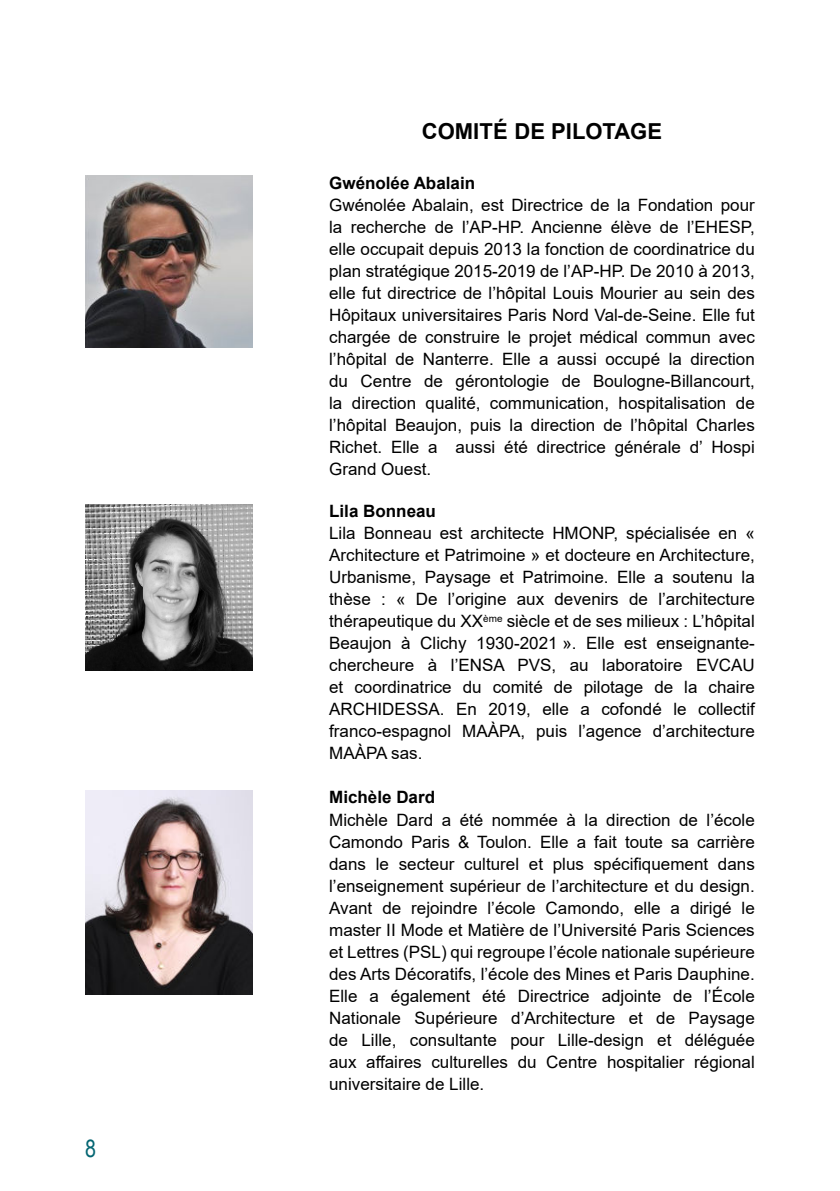
<style>
.page{position:relative;width:840px;height:1191px;background:#fff}
.page>*{position:absolute;margin:0;border:0;box-sizing:border-box;transform-origin:0 0}
.t1{font:24px "Arial Narrow";color:#036572}
.t2{font:700 22px "Arial";color:#000}
.t3{font:17px/22px "Arial";color:#000;text-align:justify}
.t4{font:700 17px "Arial";color:#000}
</style>
<div class="page">
<img style="left:85px;top:505px;width:167px;height:165px">
<img style="left:85px;top:790px;width:167px;height:204px">
<img style="left:85px;top:176px;width:167px;height:172px">
<h1 class="t1" style="left:85px;top:1134px;width:12px">8</h1>
<p class="t2" style="left:421px;top:123px;width:241px">COMITÉ DE PILOTAGE</p>
<p class="t4" style="left:329px;top:176px;width:147px">Gwénolée Abalain</p>
<p class="t3" style="left:329px;top:195px;width:427px">Gwénolée Abalain, est Directrice de la Fondation pour la recherche de l’AP-HP. Ancienne élève de l’EHESP, elle occupait depuis 2013 la fonction de coordinatrice du plan stratégique 2015-2019 de l’AP-HP. De 2010 à 2013, elle fut directrice de l’hôpital Louis Mourier au sein des Hôpitaux universitaires Paris Nord Val-de-Seine. Elle fut chargée de construire le projet médical commun avec l’hôpital de Nanterre. Elle a aussi occupé la direction du Centre de gérontologie de Boulogne-Billancourt, la direction qualité, communication, hospitalisation de l’hôpital Beaujon, puis la direction de l’hôpital Charles Richet. Elle a aussi été directrice générale d’ Hospi Grand Ouest.</p>
<p class="t4" style="left:329px;top:505px;width:108px">Lila Bonneau</p>
<p class="t3" style="left:329px;top:524px;width:427px">Lila Bonneau est architecte HMONP, spécialisée en « Architecture et Patrimoine » et docteure en Architecture, Urbanisme, Paysage et Patrimoine. Elle a soutenu la thèse : « De l’origine aux devenirs de l’architecture thérapeutique du XX<sup>ème</sup> siècle et de ses milieux : L’hôpital Beaujon à Clichy 1930-2021 ». Elle est enseignante&shy;chercheure à l’ENSA PVS, au laboratoire EVCAU et coordinatrice du comité de pilotage de la chaire ARCHIDESSA. En 2019, elle a cofondé le collectif franco-espagnol MAÀPA, puis l’agence d’architecture MAÀPA sas.</p>
<p class="t4" style="left:329px;top:791px;width:107px">Michèle Dard</p>
<p class="t3" style="left:329px;top:810px;width:427px">Michèle Dard a été nommée à la direction de l’école Camondo Paris &amp; Toulon. Elle a fait toute sa carrière dans le secteur culturel et plus spécifiquement dans l’enseignement supérieur de l’architecture et du design.<br>Avant de rejoindre l’école Camondo, elle a dirigé le master II Mode et Matière de l’Université Paris Sciences et Lettres (PSL) qui regroupe l’école nationale supérieure des Arts Décoratifs, l’école des Mines et Paris Dauphine.<br>Elle a également été Directrice adjointe de l’École Nationale Supérieure d’Architecture et de Paysage de Lille, consultante pour Lille-design et déléguée aux affaires culturelles du Centre hospitalier régional universitaire de Lille.</p>
</div>
